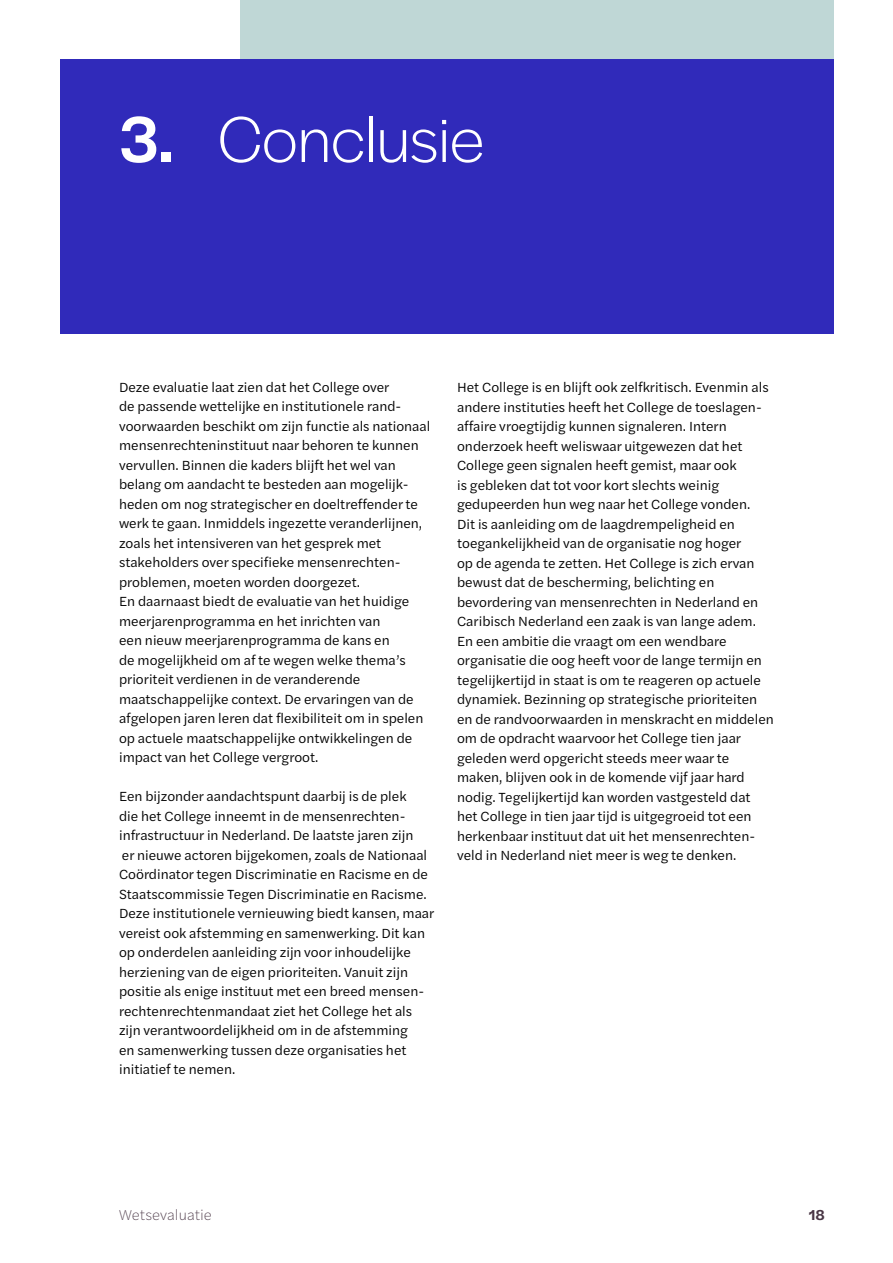
<style>
.page{position:relative;width:893px;height:1263px;background:#fff}
.page>*{position:absolute;margin:0;border:0;box-sizing:border-box;transform-origin:0 0}
.t1{font:300 67.5px "Halyard Display";color:#fff}
.t2{font:200 15px "Halyard Text";color:#493645}
.t3{font:600 15px "Halyard Text";color:#493645}
.t4{font:13.8px/19.5px "Halyard Text";color:#000}
.s1{font-weight:500}
</style>
<div class="page">
<div style="left:240px;top:0;width:593px;height:197px;background:#bfd7d6"></div>
<div style="left:60px;top:60px;width:773px;height:274px;background:#302aba"></div>
<h1 class="t1" style="left:119px;top:92px;width:367px"><span class="s1">3.</span> Conclusie</h1>
<p class="t4" style="left:119px;top:377px;width:313px">Deze evaluatie laat zien dat het College over<br>de passende wettelijke en institutionele rand&shy;voorwaarden beschikt om zijn functie als nationaal mensenrechteninstituut naar behoren te kunnen vervullen. Binnen die kaders blijft het wel van belang om aandacht te besteden aan mogelijk&shy;heden om nog strategischer en doeltreffender te werk te gaan. Inmiddels ingezette veranderlijnen, zoals het intensiveren van het gesprek met stakeholders over specifieke mensenrechten&shy;problemen, moeten worden doorgezet.<br>En daarnaast biedt de evaluatie van het huidige meerjarenprogramma en het inrichten van<br>een nieuw meerjarenprogramma de kans en<br>de mogelijkheid om af te wegen welke thema’s prioriteit verdienen in de veranderende maatschappelijke context. De ervaringen van de afgelopen jaren leren dat flexibiliteit om in spelen op actuele maatschappelijke ontwikkelingen de impact van het College vergroot.</p>
<p class="t4" style="left:119px;top:786px;width:317px">Een bijzonder aandachtspunt daarbij is de plek<br>die het College inneemt in de mensenrechten&shy;infrastructuur in Nederland. De laatste jaren zijn<br>er nieuwe actoren bijgekomen, zoals de Nationaal Coördinator tegen Discriminatie en Racisme en de Staatscommissie Tegen Discriminatie en Racisme.<br>Deze institutionele vernieuwing biedt kansen, maar vereist ook afstemming en samenwerking. Dit kan op onderdelen aanleiding zijn voor inhoudelijke herziening van de eigen prioriteiten. Vanuit zijn positie als enige instituut met een breed mensen&shy;rechtenrechtenmandaat ziet het College het als zijn verantwoordelijkheid om in de afstemming<br>en samenwerking tussen deze organisaties het initiatief te nemen.</p>
<p class="t4" style="left:457px;top:377px;width:318px">Het College is en blijft ook zelfkritisch. Evenmin als andere instituties heeft het College de toeslagen&shy;affaire vroegtijdig kunnen signaleren. Intern onderzoek heeft weliswaar uitgewezen dat het College geen signalen heeft gemist, maar ook<br>is gebleken dat tot voor kort slechts weinig gedupeerden hun weg naar het College vonden.<br>Dit is aanleiding om de laagdrempeligheid en toegankelijkheid van de organisatie nog hoger<br>op de agenda te zetten. Het College is zich ervan bewust dat de bescherming, belichting en bevordering van mensenrechten in Nederland en Caribisch Nederland een zaak is van lange adem.<br>En een ambitie die vraagt om een wendbare organisatie die oog heeft voor de lange termijn en tegelijkertijd in staat is om te reageren op actuele dynamiek. Bezinning op strategische prioriteiten en de randvoorwaarden in menskracht en middelen om de opdracht waarvoor het College tien jaar geleden werd opgericht steeds meer waar te maken, blijven ook in de komende vijf jaar hard nodig. Tegelijkertijd kan worden vastgesteld dat het College in tien jaar tijd is uitgegroeid tot een herkenbaar instituut dat uit het mensenrechten&shy;veld in Nederland niet meer is weg te denken.</p>
<p class="t2" style="left:119px;top:1204px;width:94px">Wetsevaluatie</p>
<p class="t3" style="left:809px;top:1203px;width:18px">18</p>
</div>
